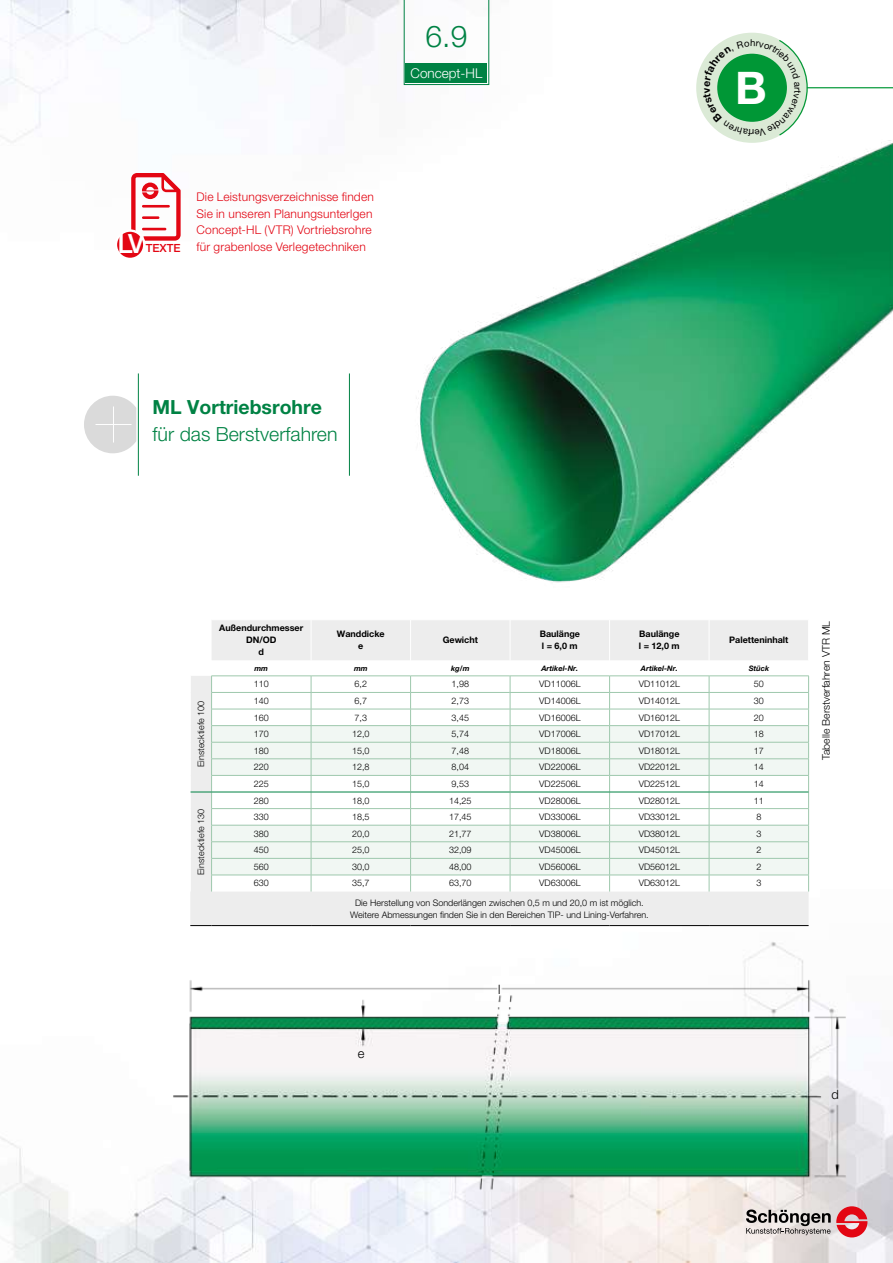
<style>
.page{position:relative;width:893px;height:1263px;background:#fff}
.page>*{position:absolute;margin:0;border:0;box-sizing:border-box;transform-origin:0 0}
.t1{font:700 45px "Helvetica Neue LT Pro";color:#fff}
.t2{font:300 30px "Helvetica Neue LT Pro";color:#008244}
.t3{font:500 26.55px "Helvetica Neue LT Pro";color:#fff}
.t4{font:300 19.5px "Helvetica Neue LT Pro";color:#008244}
.t5{font:700 19.5px "Helvetica Neue LT Pro";color:#008244}
.t6{font:300 13.5px "Helvetica Neue LT Pro";color:#fff}
.t7{font:300 12.9px "Helvetica Neue LT Pro";color:#000}
.t8{font:300 12px/16.5px "Helvetica Neue LT Pro";letter-spacing:.015em;color:#e30613}
.t9{font:500 11.25px "Helvetica Neue LT Pro";color:#e30613}
.t10{font:300 10.5px "Helvetica Neue LT Pro";color:#000}
.t11{font:300 9px/12px "Helvetica Neue LT Pro";color:#000;text-align:center}
.t12{font:700 9px/12px "Helvetica Neue LT Pro";color:#000;text-align:center}
.t13{font:italic 700 7.5px "Helvetica Neue LT Pro";color:#000}
</style>
<div class="page">
<img style="left:0;top:0;width:893px;height:1263px">
<svg style="left:404px;top:0;width:85px;height:85px"></svg>
<div style="left:406px;top:63px;width:81px;height:20px;background:#008244"></div>
<hr style="left:138px;top:373px;width:1px;height:103px;background:#008244">
<svg style="left:84px;top:396px;width:52px;height:57px"></svg>
<hr style="left:113px;top:406px;width:1px;height:36px;background:#fff">
<hr style="left:95px;top:424px;width:37px;height:1px;background:#fff">
<hr style="left:349px;top:373px;width:1px;height:103px;background:#008244">
<img style="left:0;top:147px;width:1px;height:520px">
<img style="left:406px;top:64px;width:487px;height:529px">
<div style="left:190px;top:891px;width:619px;height:34px;background:#ededed"></div>
<hr style="left:212px;top:619px;width:99px;height:1px;background:#fff">
<hr style="left:311px;top:619px;width:99px;height:1px;background:#fff">
<hr style="left:510px;top:619px;width:100px;height:1px;background:#fff">
<hr style="left:610px;top:619px;width:99px;height:1px;background:#fff">
<hr style="left:709px;top:619px;width:100px;height:1px;background:#fff">
<hr style="left:410px;top:619px;width:100px;height:1px;background:#fff">
<svg style="left:190px;top:925px;width:22px;height:1px"></svg>
<hr style="left:212px;top:925px;width:99px;height:1px;background:#000">
<hr style="left:311px;top:925px;width:100px;height:1px;background:#000">
<hr style="left:411px;top:925px;width:99px;height:1px;background:#000">
<hr style="left:510px;top:925px;width:100px;height:1px;background:#000">
<hr style="left:610px;top:925px;width:99px;height:1px;background:#000">
<hr style="left:709px;top:925px;width:100px;height:1px;background:#000">
<svg style="left:190px;top:620px;width:619px;height:271px"></svg>
<img style="left:157px;top:926px;width:705px;height:335px">
<svg style="left:131px;top:173px;width:50px;height:68px"></svg>
<div style="left:116px;top:231px;width:28px;height:28px;background:#e30613;border-radius:50%"></div>
<div style="left:115px;top:229px;width:30px;height:31px;border:2px solid #fff;border-radius:50%"></div>
<div style="left:696px;top:33px;width:112px;height:110px;border:21px solid #dbead6;border-radius:50%"></div>
<svg style="left:746px;top:1206px;width:121px;height:31px"></svg>
<hr style="left:807px;top:87px;width:86px;height:1px;background:#009736">
<svg style="left:703px;top:39px;width:105px;height:98px"></svg>
<h2 class="t2" style="left:426px;top:18px;width:43px">6.9</h2>
<h3 class="t6" style="left:411px;top:65px;width:73px">Concept-HL</h3>
<h3 class="t8" style="left:197px;top:189px;width:179px">Die Leistungsverzeichnisse finden<br>Sie in unseren Planungsunterlgen<br>Concept-HL (VTR) Vortriebsrohre</h3>
<h3 class="t3" style="left:117px;top:228px;width:28px">LV</h3>
<p class="t9" style="left:146px;top:242px;width:36px">TEXTE</p>
<h3 class="t8" style="left:197px;top:238px;width:171px">für grabenlose Verlegetechniken</h3>
<h3 class="t5" style="left:153px;top:395px;width:171px">ML Vortriebsrohre</h3>
<h3 class="t4" style="left:153px;top:422px;width:186px">für das Berstverfahren</h3>
<h1 class="t1" style="left:735px;top:60px;width:33px">B</h1>
<p class="t11" style="left:195px;top:767px;width:68px;rotate:-90deg">Einstecktiefe 100</p>
<p class="t11" style="left:195px;top:875px;width:68px;rotate:-90deg">Einstecktiefe 130</p>
<p class="t12" style="left:219px;top:622px;width:85px">Außendurchmesser<br>DN/OD<br>d</p>
<p class="t12" style="left:337px;top:628px;width:49px">Wanddicke e</p>
<p class="t12" style="left:443px;top:634px;width:37px">Gewicht</p>
<p class="t12" style="left:540px;top:628px;width:42px;text-align:left">Baulänge l = 6,0 m</p>
<p class="t12" style="left:639px;top:628px;width:42px;text-align:left">Baulänge l = 12,0 m</p>
<p class="t12" style="left:729px;top:634px;width:61px">Paletteninhalt</p>
<p class="t13" style="left:255px;top:663px;width:15px">mm</p>
<p class="t13" style="left:354px;top:663px;width:15px">mm</p>
<p class="t13" style="left:451px;top:663px;width:20px">kg/m</p>
<p class="t13" style="left:541px;top:663px;width:38px">Artikel-Nr.</p>
<p class="t13" style="left:641px;top:663px;width:38px">Artikel-Nr.</p>
<p class="t13" style="left:749px;top:663px;width:22px">Stück</p>
<p class="t11" style="left:254px;top:678px;width:17px">110</p>
<p class="t11" style="left:355px;top:678px;width:14px">6,2</p>
<p class="t11" style="left:452px;top:678px;width:19px">1,98</p>
<p class="t11" style="left:539px;top:678px;width:43px">VD11006L</p>
<p class="t11" style="left:639px;top:678px;width:43px">VD11012L</p>
<p class="t11" style="left:754px;top:678px;width:12px">50</p>
<p class="t11" style="left:254px;top:694px;width:17px">140</p>
<p class="t11" style="left:355px;top:694px;width:14px">6,7</p>
<p class="t11" style="left:452px;top:694px;width:19px">2,73</p>
<p class="t11" style="left:539px;top:694px;width:43px">VD14006L</p>
<p class="t11" style="left:639px;top:694px;width:43px">VD14012L</p>
<p class="t11" style="left:754px;top:694px;width:12px">30</p>
<p class="t11" style="left:254px;top:711px;width:17px">160</p>
<p class="t11" style="left:355px;top:711px;width:14px">7,3</p>
<p class="t11" style="left:452px;top:711px;width:19px">3,45</p>
<p class="t11" style="left:539px;top:711px;width:43px">VD16006L</p>
<p class="t11" style="left:639px;top:711px;width:43px">VD16012L</p>
<p class="t11" style="left:754px;top:711px;width:12px">20</p>
<p class="t11" style="left:254px;top:728px;width:17px">170</p>
<p class="t11" style="left:352px;top:728px;width:19px">12,0</p>
<p class="t11" style="left:452px;top:728px;width:19px">5,74</p>
<p class="t11" style="left:539px;top:728px;width:43px">VD17006L</p>
<p class="t11" style="left:639px;top:728px;width:43px">VD17012L</p>
<p class="t11" style="left:754px;top:728px;width:12px">18</p>
<p class="t11" style="left:254px;top:744px;width:17px">180</p>
<p class="t11" style="left:352px;top:744px;width:19px">15,0</p>
<p class="t11" style="left:452px;top:744px;width:19px">7,48</p>
<p class="t11" style="left:539px;top:744px;width:43px">VD18006L</p>
<p class="t11" style="left:639px;top:744px;width:43px">VD18012L</p>
<p class="t11" style="left:754px;top:744px;width:12px">17</p>
<p class="t11" style="left:254px;top:761px;width:17px">220</p>
<p class="t11" style="left:352px;top:761px;width:19px">12,8</p>
<p class="t11" style="left:452px;top:761px;width:19px">8,04</p>
<p class="t11" style="left:539px;top:761px;width:43px">VD22006L</p>
<p class="t11" style="left:639px;top:761px;width:43px">VD22012L</p>
<p class="t11" style="left:754px;top:761px;width:12px">14</p>
<p class="t11" style="left:254px;top:777px;width:17px">225</p>
<p class="t11" style="left:352px;top:777px;width:19px">15,0</p>
<p class="t11" style="left:452px;top:777px;width:19px">9,53</p>
<p class="t11" style="left:539px;top:777px;width:43px">VD22506L</p>
<p class="t11" style="left:639px;top:777px;width:43px">VD22512L</p>
<p class="t11" style="left:754px;top:777px;width:12px">14</p>
<p class="t11" style="left:254px;top:794px;width:17px">280</p>
<p class="t11" style="left:352px;top:794px;width:19px">18,0</p>
<p class="t11" style="left:449px;top:794px;width:24px">14,25</p>
<p class="t11" style="left:539px;top:794px;width:43px">VD28006L</p>
<p class="t11" style="left:639px;top:794px;width:43px">VD28012L</p>
<p class="t11" style="left:754px;top:794px;width:12px">11</p>
<p class="t11" style="left:254px;top:811px;width:17px">330</p>
<p class="t11" style="left:352px;top:811px;width:19px">18,5</p>
<p class="t11" style="left:449px;top:811px;width:24px">17,45</p>
<p class="t11" style="left:539px;top:811px;width:43px">VD33006L</p>
<p class="t11" style="left:639px;top:811px;width:43px">VD33012L</p>
<p class="t11" style="left:756px;top:811px;width:7px">8</p>
<p class="t11" style="left:254px;top:827px;width:17px">380</p>
<p class="t11" style="left:352px;top:827px;width:19px">20,0</p>
<p class="t11" style="left:449px;top:827px;width:24px">21,77</p>
<p class="t11" style="left:539px;top:827px;width:43px">VD38006L</p>
<p class="t11" style="left:639px;top:827px;width:43px">VD38012L</p>
<p class="t11" style="left:756px;top:827px;width:7px">3</p>
<p class="t11" style="left:254px;top:844px;width:17px">450</p>
<p class="t11" style="left:352px;top:844px;width:19px">25,0</p>
<p class="t11" style="left:449px;top:844px;width:24px">32,09</p>
<p class="t11" style="left:539px;top:844px;width:43px">VD45006L</p>
<p class="t11" style="left:639px;top:844px;width:43px">VD45012L</p>
<p class="t11" style="left:756px;top:844px;width:7px">2</p>
<p class="t11" style="left:254px;top:860px;width:17px">560</p>
<p class="t11" style="left:352px;top:860px;width:19px">30,0</p>
<p class="t11" style="left:449px;top:860px;width:24px">48,00</p>
<p class="t11" style="left:539px;top:860px;width:43px">VD56006L</p>
<p class="t11" style="left:639px;top:860px;width:43px">VD56012L</p>
<p class="t11" style="left:756px;top:860px;width:7px">2</p>
<p class="t11" style="left:254px;top:877px;width:17px">630</p>
<p class="t11" style="left:352px;top:877px;width:19px">35,7</p>
<p class="t11" style="left:449px;top:877px;width:24px">63,70</p>
<p class="t11" style="left:539px;top:877px;width:43px">VD63006L</p>
<p class="t11" style="left:639px;top:877px;width:43px">VD63012L</p>
<p class="t11" style="left:756px;top:877px;width:7px">3</p>
<p class="t11" style="left:350px;top:896px;width:300px">Die Herstellung von Sonderlängen zwischen 0,5 m und 20,0 m ist möglich.<br>Weitere Abmessungen finden Sie in den Bereichen TIP- und Lining-Verfahren.</p>
<h3 class="t7" style="left:358px;top:1046px;width:8px">e</h3>
<h3 class="t7" style="left:498px;top:982px;width:4px">l</h3>
<p class="t10" style="left:820px;top:760px;width:140px;rotate:-90deg">Tabelle Berstverfahren VTR ML</p>
<h3 class="t7" style="left:831px;top:1086px;width:9px">d</h3>
</div>
